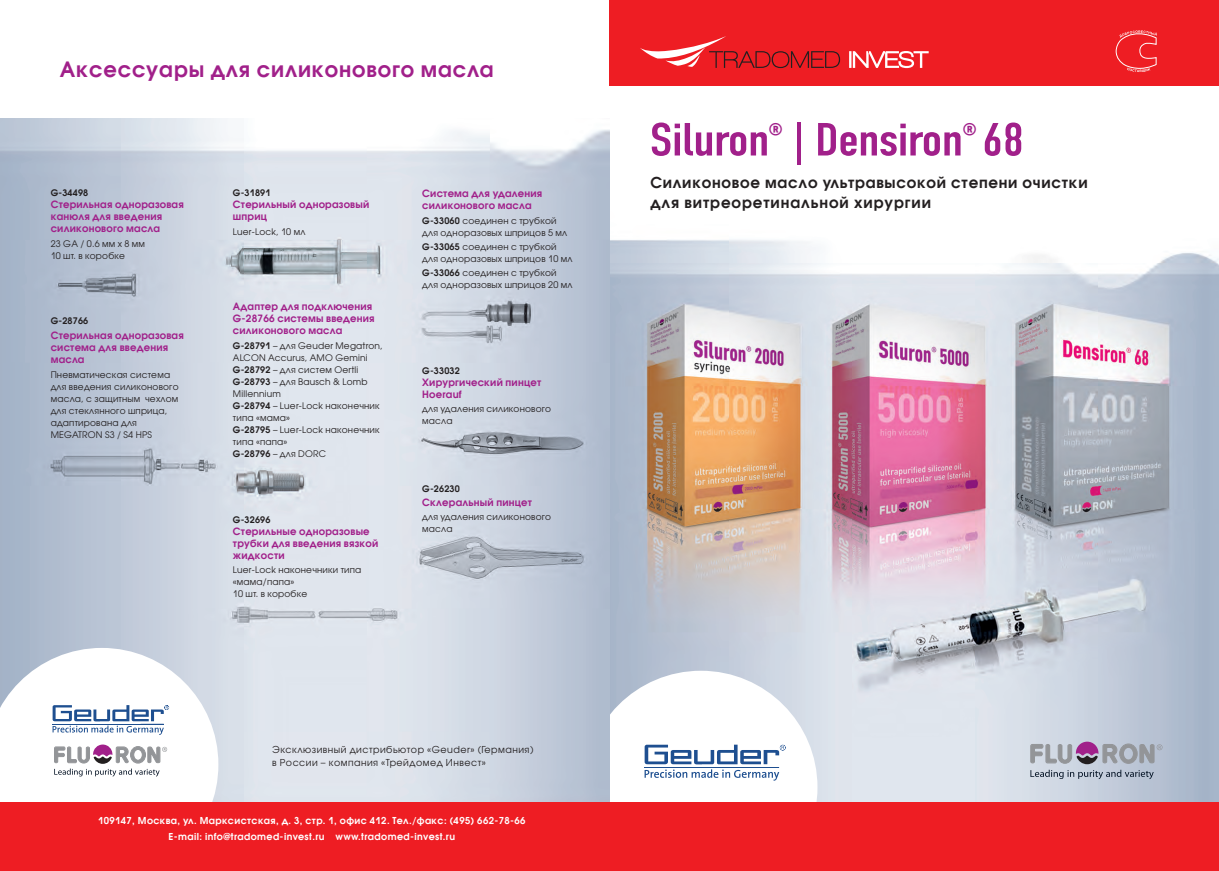
<style>
.page{position:relative;width:1219px;height:871px;background:#fff}
.page>*{position:absolute;margin:0;border:0;box-sizing:border-box;transform-origin:0 0}
.t1{font:46.4px "DIN Condensed C";letter-spacing:-.02em;color:#a1208a;scale:1.15 1}
.t2{font:700 21px "Avant Garde Gothic C";letter-spacing:.04em;color:#a1208a}
.t3{font:700 15px/20px "Avant Garde Gothic C";letter-spacing:.05em;color:#231f20}
.t4{font:700 10px/12px "Avant Garde Gothic C";letter-spacing:.02em;color:#a1208a}
.t5{font:700 9.5px/16px "Avant Garde Gothic C";letter-spacing:.04em;color:#fff;text-align:center}
.t6{font:9.5px/13px "Avant Garde Gothic C";letter-spacing:.05em;color:#231f20}
.t7{font:9px/12px "Avant Garde Gothic C";letter-spacing:.02em;color:#231f20}
.t8{font:700 9px "Avant Garde Gothic C";letter-spacing:.02em;color:#231f20}
.s1{font-weight:700}
</style>
<div class="page">
<img style="left:609px;top:85px;width:610px;height:716px">
<svg style="left:609px;top:670px;width:208px;height:131px"></svg>
<div style="left:609px;top:0;width:610px;height:85px;background:#ee1d23"></div>
<svg style="left:1116px;top:30px;width:41px;height:42px"></svg>
<svg style="left:640px;top:36px;width:200px;height:32px"></svg>
<svg style="left:849px;top:51px;width:80px;height:17px"></svg>
<svg style="left:644px;top:744px;width:142px;height:36px"></svg>
<svg style="left:1030px;top:741px;width:132px;height:37px;background:#abacbb"></svg>
<div style="left:605px;top:801px;width:614px;height:69px;background:#ee1d23"></div>
<img style="left:0;top:119px;width:609px;height:682px">
<svg style="left:0;top:647px;width:218px;height:154px"></svg>
<svg style="left:53px;top:704px;width:116px;height:30px"></svg>
<svg style="left:54px;top:744px;width:113px;height:32px"></svg>
<div style="left:0;top:801px;width:609px;height:69px;background:#ee1d23"></div>
<h2 class="t2" style="left:60px;top:57px;width:435px">Аксессуары для cиликонового масла</h2>
<p class="t8" style="left:51px;top:187px;width:39px">G-34498</p>
<p class="t4" style="left:51px;top:198px;width:135px">Стерильная одноразовая канюля для введения силиконового масла</p>
<p class="t7" style="left:51px;top:237px;width:96px">23 GA / 0.6 мм x 8 мм<br>10 шт. в коробке</p>
<p class="t8" style="left:51px;top:315px;width:39px">G-28766</p>
<p class="t4" style="left:51px;top:329px;width:135px">Стерильная одноразовая система для введения масла</p>
<p class="t7" style="left:51px;top:368px;width:129px">Пневматическая система для введения силиконового масла, с защитным чехлом для стеклянного шприца, адаптирована для<br>MEGATRON S3 / S4 HPS</p>
<p class="t8" style="left:233px;top:187px;width:39px">G-31891</p>
<p class="t4" style="left:233px;top:198px;width:138px">Стерильный одноразовый шприц</p>
<p class="t7" style="left:233px;top:225px;width:74px">Luer-Lock, 10 мл</p>
<p class="t4" style="left:233px;top:300px;width:143px">Адаптер для подключения<br>G-28766 системы введения силиконового масла</p>
<p class="t7" style="left:233px;top:340px;width:151px"><span class="s1">G-28791</span> – для Geuder Megatron,<br>ALCON Accurus, AMO Gemini<br><span class="s1">G-28792</span> – для систем Oertli<br><span class="s1">G-28793</span> – для Bausch &amp; Lomb<br>Millennium<br><span class="s1">G-28794</span> – Luer-Lock наконечник типа «мама»<br><span class="s1">G-28795</span> – Luer-Lock наконечник типа «папа»<br><span class="s1">G-28796</span> – для DORC</p>
<p class="t8" style="left:233px;top:514px;width:39px">G-32696</p>
<p class="t4" style="left:233px;top:525px;width:147px">Стерильные одноразовые трубки для введения вязкой жидкости</p>
<p class="t7" style="left:233px;top:563px;width:130px">Luer-Lock наконечники типа «мама/папа»<br>10 шт. в коробке</p>
<p class="t4" style="left:422px;top:187px;width:121px">Система для удаления силиконового масла</p>
<p class="t7" style="left:422px;top:215px;width:147px"><span class="s1">G-33060</span> соединен с трубкой для одноразовых шприцов 5 мл</p>
<p class="t7" style="left:422px;top:241px;width:152px"><span class="s1">G-33065</span> соединен с трубкой для одноразовых шприцов 10 мл</p>
<p class="t7" style="left:422px;top:267px;width:152px"><span class="s1">G-33066</span> соединен с трубкой для одноразовых шприцов 20 мл</p>
<p class="t8" style="left:422px;top:365px;width:39px">G-33032</p>
<p class="t4" style="left:422px;top:376px;width:120px">Хирургический пинцет<br>Hoerauf</p>
<p class="t7" style="left:422px;top:402px;width:130px">для удаления силиконового масла</p>
<p class="t8" style="left:422px;top:483px;width:39px">G-26230</p>
<p class="t4" style="left:422px;top:496px;width:111px">Склеральный пинцет</p>
<p class="t7" style="left:422px;top:510px;width:130px">для удаления силиконового масла</p>
<p class="t6" style="left:272px;top:742px;width:263px">Эксклюзивный дистрибьютор «Geuder» (Германия) в России – компания «Трейдомед Инвест»</p>
<p class="t5" style="left:98px;top:812px;width:429px">109147, Москва, ул. Марксистская, д. 3, стр. 1, офис 412. Тел./факс: (495) 662-78-66<br>E-mail: info@tradomed-invest.ru www.tradomed-invest.ru</p>
<h1 class="t1" style="left:649px;top:115px;width:327px">Siluron<sup>®</sup> | Densiron<sup>®</sup> 68</h1>
<h3 class="t3" style="left:650px;top:173px;width:439px">Силиконовое масло ультравысокой степени очистки для витреоретинальной хирургии</h3>
</div>
